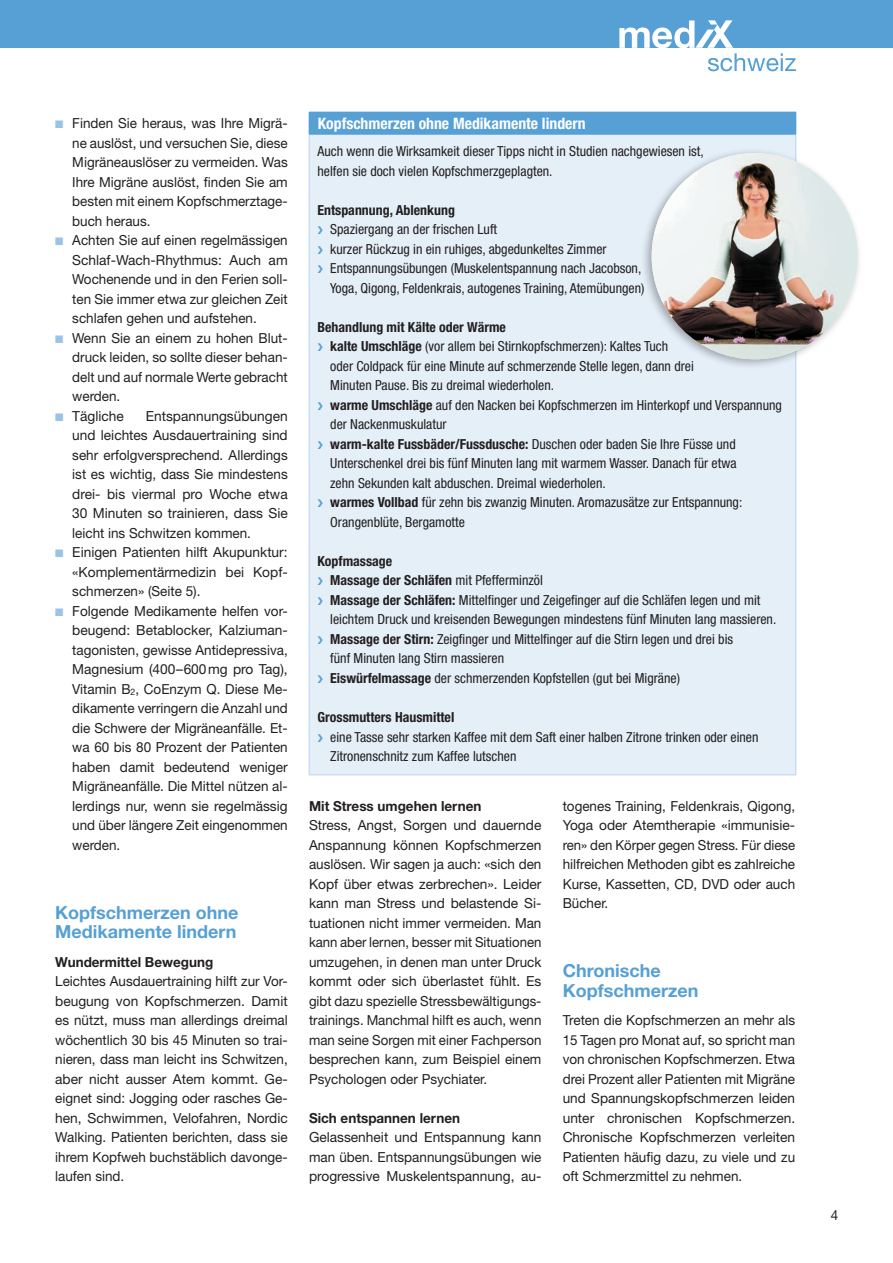
<style>
.page{position:relative;width:893px;height:1263px;background:#fff}
.page>*{position:absolute;margin:0;border:0;box-sizing:border-box;transform-origin:0 0}
.t1{font:700 18px/19.5px "Helvetica Neue";color:#56a0d5}
.t2{font:700 condensed 15.75px "Helvetica Neue";color:#fff}
.t3{font:13.8px/19.5px "Helvetica Neue";color:#231f20;text-align:justify}
.t4{font:condensed 13.8px/19.5px "Helvetica Neue";color:#231f20}
.t5{font:700 13.8px "Helvetica Neue";color:#231f20}
.t6{font:700 condensed 13.8px "Helvetica Neue";color:#231f20}
.s1{color:#9cc3e7}
.s2{font-weight:700}
</style>
<div class="page">
<div style="left:309px;top:112px;width:487px;height:22px;background:#56a0d5"></div>
<div style="left:309px;top:134px;width:487px;height:641px;background:#e4eff8"></div>
<hr style="left:309px;top:134px;width:1px;height:641px;background:#b9d3ed">
<hr style="left:796px;top:134px;width:1px;height:641px;background:#b9d3ed">
<hr style="left:309px;top:775px;width:487px;height:1px;background:#b9d3ed">
<svg style="left:796px;top:112px;width:1px;height:22px"></svg>
<hr style="left:309px;top:134px;width:487px;height:1px;background:#56a0d5">
<div style="left:640px;top:147px;width:229px;height:229px;background:#231f20;opacity:.35"></div>
<img style="left:652px;top:153px;width:206px;height:206px;border-radius:103px">
<div style="left:0;top:0;width:893px;height:47px;background:#56a0d5"></div>
<svg style="left:619px;top:20px;width:177px;height:51px"></svg>
<p class="t3" style="left:72px;top:113px;width:217px;text-indent:-17px"><span class="s1">■</span> Finden Sie heraus, was Ihre Migrä&shy;ne auslöst, und versuchen Sie, diese Migräneauslöser zu vermeiden. Was Ihre Migräne auslöst, finden Sie am besten mit einem Kopfschmerztage&shy;buch heraus.</p>
<p class="t3" style="left:72px;top:230px;width:217px;text-indent:-17px"><span class="s1">■</span> Achten Sie auf einen regelmässigen Schlaf-Wach-Rhythmus: Auch am Wochenende und in den Ferien soll&shy;ten Sie immer etwa zur gleichen Zeit schlafen gehen und aufstehen.</p>
<p class="t3" style="left:72px;top:328px;width:217px;text-indent:-17px"><span class="s1">■</span> Wenn Sie an einem zu hohen Blut&shy;druck leiden, so sollte dieser behan&shy;delt und auf normale Werte gebracht werden.</p>
<p class="t3" style="left:55px;top:406px;width:70px"><span class="s1">■</span> Tägliche</p>
<p class="t3" style="left:72px;top:406px;width:217px;text-indent:73px">Entspannungsübungen und leichtes Ausdauertraining sind sehr erfolgversprechend. Allerdings ist es wichtig, dass Sie mindestens drei- bis viermal pro Woche etwa 30 Minuten so trainieren, dass Sie leicht ins Schwitzen kommen.</p>
<p class="t3" style="left:72px;top:542px;width:217px;text-indent:-17px"><span class="s1">■</span> Einigen Patienten hilft Akupunktur: «Komplementärmedizin bei Kopf&shy;schmerzen» (Seite 5).</p>
<p class="t3" style="left:72px;top:601px;width:217px;text-indent:-17px"><span class="s1">■</span> Folgende Medikamente helfen vor&shy;beugend: Betablocker, Kalziuman&shy;tagonisten, gewisse Antidepressiva, Magnesium (400–600mg pro Tag), Vitamin B<sub>2</sub>, CoEnzym Q. Diese Me&shy;dikamente verringern die Anzahl und die Schwere der Migräneanfälle. Et&shy;wa 60 bis 80 Prozent der Patienten haben damit bedeutend weniger Migräneanfälle. Die Mittel nützen al&shy;lerdings nur, wenn sie regelmässig und über längere Zeit eingenommen werden.</p>
<h1 class="t1" style="left:55px;top:902px;width:185px">Kopfschmerzen ohne<br>Medikamente lindern</h1>
<p class="t5" style="left:55px;top:953px;width:159px">Wundermittel Bewegung</p>
<p class="t3" style="left:55px;top:971px;width:234px">Leichtes Ausdauertraining hilft zur Vor&shy;beugung von Kopfschmerzen. Damit es nützt, muss man allerdings dreimal wöchentlich 30 bis 45 Minuten so trai&shy;nieren, dass man leicht ins Schwitzen, aber nicht ausser Atem kommt. Ge&shy;eignet sind: Jogging oder rasches Ge&shy;hen, Schwimmen, Velofahren, Nordic Walking. Patienten berichten, dass sie ihrem Kopfweh buchstäblich davonge&shy;laufen sind.</p>
<p class="t2" style="left:318px;top:114px;width:269px">Kopfschmerzen ohne Medikamente lindern</p>
<p class="t4" style="left:317px;top:142px;width:388px">Auch wenn die Wirksamkeit dieser Tipps nicht in Studien nachgewiesen ist, helfen sie doch vielen Kopfschmerzgeplagten.</p>
<p class="t6" style="left:317px;top:202px;width:139px">Entspannung, Ablenkung</p>
<p class="t4" style="left:330px;top:220px;width:316px">Spaziergang an der frischen Luft<br>kurzer Rückzug in ein ruhiges, abgedunkeltes Zimmer Entspannungsübungen (Muskelentspannung nach Jacobson, Yoga, Qigong, Feldenkrais, autogenes Training, Atemübungen)</p>
<p class="t4" style="left:330px;top:317px;width:453px;text-indent:-13px"><span class="s2">Behandlung mit Kälte oder Wärme<br>kalte Umschläge</span> (vor allem bei Stirnkopfschmerzen): Kaltes Tuch<br>oder Coldpack für eine Minute auf schmerzende Stelle legen, dann drei<br>Minuten Pause. Bis zu dreimal wiederholen.<br><span class="s2">warme Umschläge</span> auf den Nacken bei Kopfschmerzen im Hinterkopf und Verspannung der Nackenmuskulatur<br><span class="s2">warm-kalte Fussbäder/Fussdusche:</span> Duschen oder baden Sie Ihre Füsse und Unterschenkel drei bis fünf Minuten lang mit warmem Wasser. Danach für etwa<br>zehn Sekunden kalt abduschen. Dreimal wiederholen.<br><span class="s2">warmes Vollbad</span> für zehn bis zwanzig Minuten. Aromazusätze zur Entspannung:<br>Orangenblüte, Bergamotte</p>
<p class="t4" style="left:330px;top:551px;width:448px;text-indent:-13px"><span class="s2">Kopfmassage<br>Massage der Schläfen</span> mit Pfefferminzöl<br><span class="s2">Massage der Schläfen:</span> Mittelfinger und Zeigefinger auf die Schläfen legen und mit leichtem Druck und kreisenden Bewegungen mindestens fünf Minuten lang massieren.<br><span class="s2">Massage der Stirn:</span> Zeigfinger und Mittelfinger auf die Stirn legen und drei bis<br>fünf Minuten lang Stirn massieren<br><span class="s2">Eiswürfelmassage</span> der schmerzenden Kopfstellen (gut bei Migräne)</p>
<p class="t6" style="left:317px;top:709px;width:138px">Grossmutters Hausmittel</p>
<p class="t4" style="left:330px;top:727px;width:430px">eine Tasse sehr starken Kaffee mit dem Saft einer halben Zitrone trinken oder einen<br>Zitronenschnitz zum Kaffee lutschen</p>
<p class="t5" style="left:309px;top:797px;width:174px">Mit Stress umgehen lernen</p>
<p class="t3" style="left:309px;top:815px;width:234px">Stress, Angst, Sorgen und dauernde Anspannung können Kopfschmerzen auslösen. Wir sagen ja auch: «sich den Kopf über etwas zerbrechen». Leider kann man Stress und belastende Si&shy;tuationen nicht immer vermeiden. Man kann aber lernen, besser mit Situationen umzugehen, in denen man unter Druck kommt oder sich überlastet fühlt. Es gibt dazu spezielle Stressbewältigungs&shy;trainings. Manchmal hilft es auch, wenn man seine Sorgen mit einer Fachperson besprechen kann, zum Beispiel einem Psychologen oder Psychiater.</p>
<p class="t5" style="left:309px;top:1109px;width:153px">Sich entspannen lernen</p>
<p class="t3" style="left:309px;top:1127px;width:234px">Gelassenheit und Entspannung kann man üben. Entspannungsübungen wie progressive Muskelentspannung, au-</p>
<p class="t3" style="left:563px;top:796px;width:234px">togenes Training, Feldenkrais, Qigong, Yoga oder Atemtherapie «immunisie&shy;ren» den Körper gegen Stress. Für diese hilfreichen Methoden gibt es zahlreiche Kurse, Kassetten, CD, DVD oder auch Bücher.</p>
<h1 class="t1" style="left:563px;top:961px;width:137px">Chronische<br>Kopfschmerzen</h1>
<p class="t3" style="left:563px;top:1010px;width:234px">Treten die Kopfschmerzen an mehr als 15 Tagen pro Monat auf, so spricht man von chronischen Kopfschmerzen. Etwa drei Prozent aller Patienten mit Migräne und Spannungskopfschmerzen leiden unter chronischen Kopfschmerzen.<br>Chronische Kopfschmerzen verleiten Patienten häufig dazu, zu viele und zu oft Schmerzmittel zu nehmen.</p>
<p class="t3" style="left:831px;top:1205px;width:9px">4</p>
</div>
